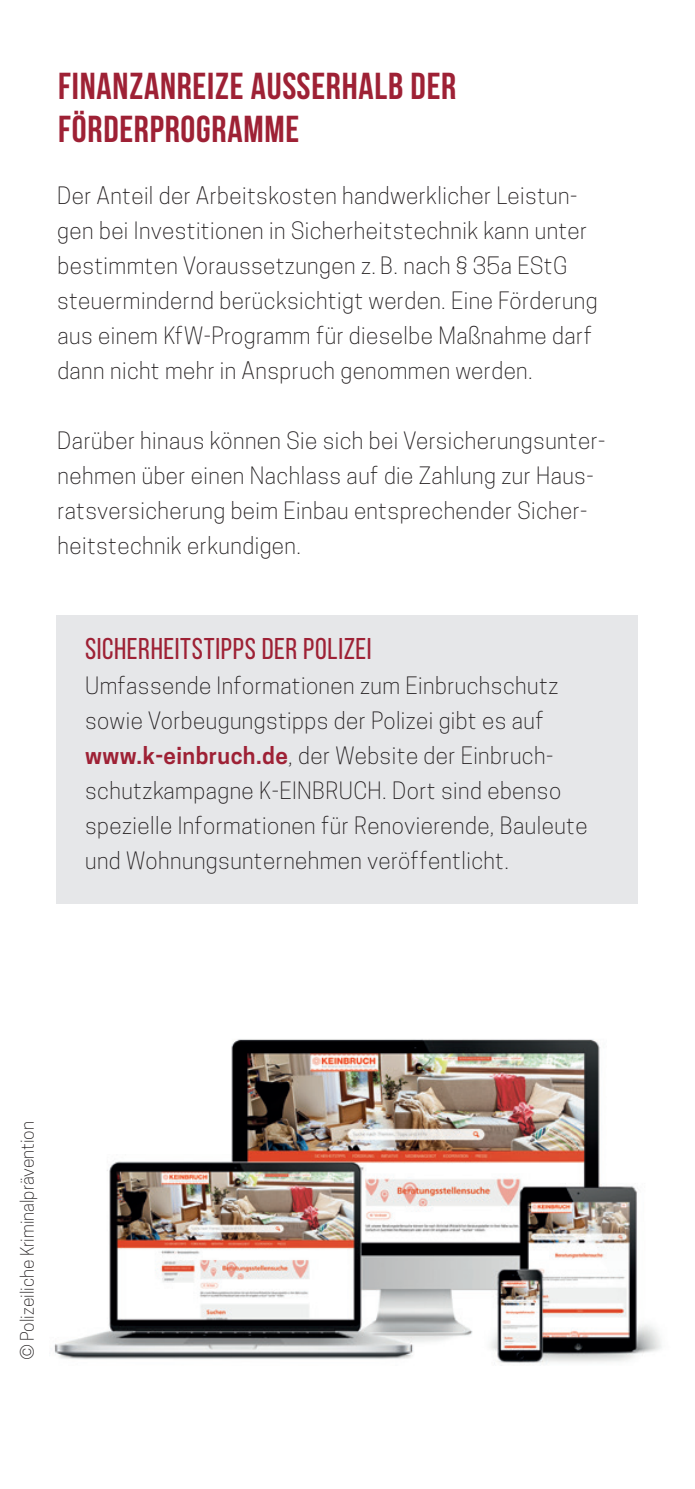
<style>
.page{position:relative;width:695px;height:1489px;background:#fff}
.page>*{position:absolute;margin:0;border:0;box-sizing:border-box;transform-origin:0 0}
.t1{font:700 37.5px/42.5px "Bebas Neue";letter-spacing:.02em;color:#9e2135}
.t2{font:30px "Bebas Neue";letter-spacing:.02em;color:#9e2135}
.t3{font:300 22.5px/35px "Cooper Hewitt";letter-spacing:.02em;color:#231f20}
.t4{font:300 17.5px "Cooper Hewitt";color:#231f20}
.s1{font-weight:600;color:#9e2135}
</style>
<div class="page">
<div style="left:57px;top:615px;width:581px;height:288px;background:#e6e7e9"></div>
<img style="left:54px;top:1039px;width:608px;height:325px">
<h1 class="t1" style="left:58px;top:64px;width:399px">FINANZANREIZE AUßERHALB DER<br>FÖRDERPROGRAMME</h1>
<p class="t3" style="left:57px;top:178px;width:542px">Der Anteil der Arbeitskosten handwerklicher Leistun&shy;gen bei Investitionen in Sicherheitstechnik kann unter bestimmten Voraussetzungen z. B. nach § 35a EStG steuermindernd berücksichtigt werden. Eine Förderung aus einem KfW-Programm für dieselbe Maßnahme darf dann nicht mehr in Anspruch genommen werden.</p>
<p class="t3" style="left:57px;top:423px;width:549px">Darüber hinaus können Sie sich bei Versicherungsunter&shy;nehmen über einen Nachlass auf die Zahlung zur Haus&shy;ratsversicherung beim Einbau entsprechender Sicher&shy;heitstechnik erkundigen.</p>
<h2 class="t2" style="left:85px;top:632px;width:288px">SICHERHEITSTIPPS DER POLIZEI</h2>
<p class="t3" style="left:85px;top:668px;width:504px">Umfassende Informationen zum Einbruchschutz sowie Vorbeugungstipps der Polizei gibt es auf <span class="s1">www.k-einbruch.de</span>, der Website der Einbruch&shy;schutzkampagne K-EINBRUCH. Dort sind ebenso spezielle Informationen für Renovierende, Bauleute und Wohnungsunternehmen veröffentlicht.</p>
<p class="t4" style="left:17px;top:1359px;width:240px;rotate:-90deg">© Polizeiliche Kriminalprävention</p>
</div>
